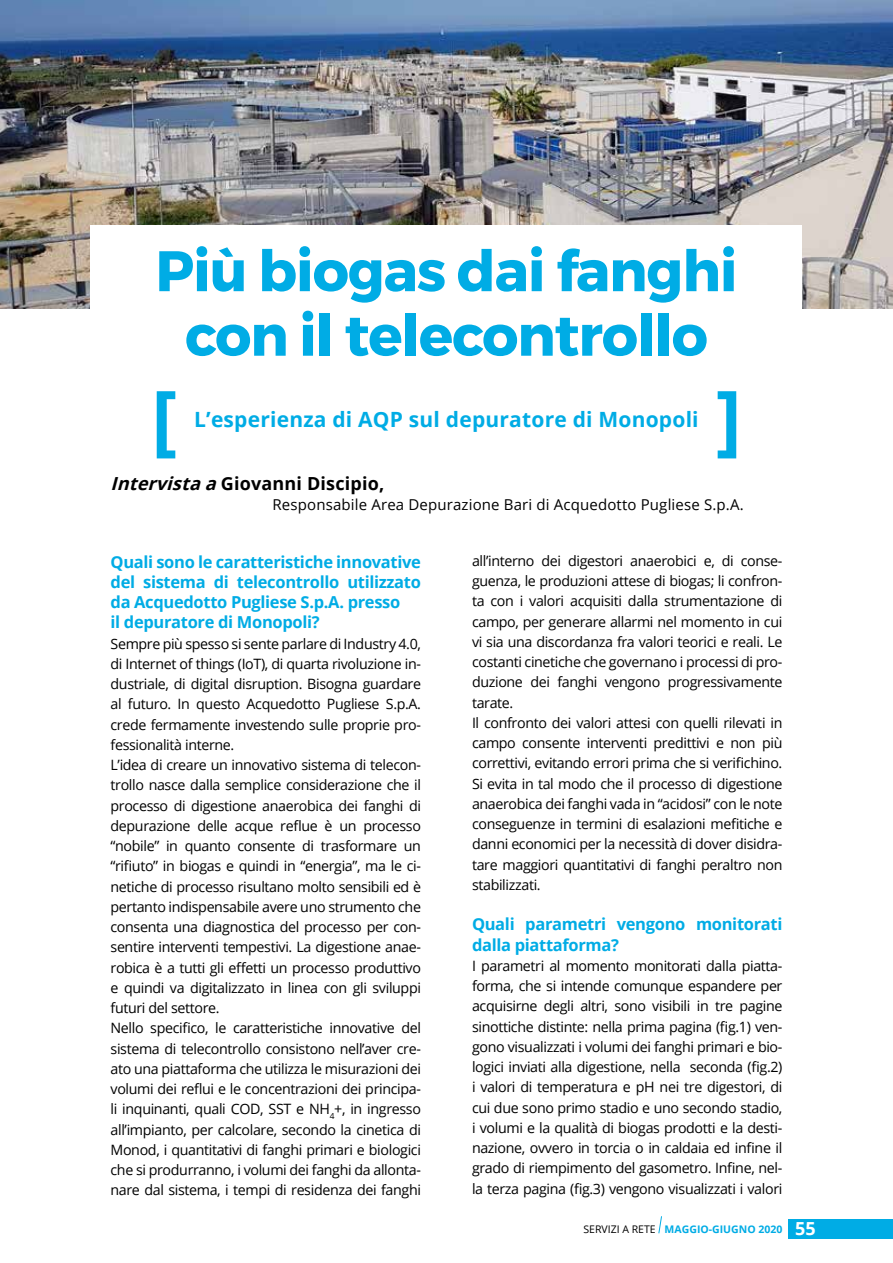
<style>
.page{position:relative;width:893px;height:1263px;background:#fff}
.page>*{position:absolute;margin:0;border:0;box-sizing:border-box;transform-origin:0 0}
.t1{font:700 57px/64.5px "Montserrat";letter-spacing:-.02em;color:#00ace5;text-align:center}
.t2{font:700 21px "Open Sans";letter-spacing:.01em;color:#00ace5}
.t3{font:700 18px "Open Sans";letter-spacing:.01em;color:#000}
.t4{font:700 16.5px/20.2px "Open Sans";letter-spacing:-.02em;color:#00ace5}
.t5{font:15px "Open Sans";letter-spacing:.01em;color:#000}
.t6{font:14.25px/20.2px "Open Sans";letter-spacing:-.025em;color:#000}
.t7{font:700 10.5px "Open Sans";color:#00ace5}
.s1{font-style:italic}
.s2{font-weight:400;color:#000}
.s3{font-size:18px;color:#fff}
</style>
<div class="page">
<div style="left:789px;top:1219px;width:104px;height:19px;background:#00ace5"></div>
<svg style="left:658px;top:1216px;width:4px;height:18px"></svg>
<img style="left:0;top:0;width:893px;height:308px">
<div style="left:91px;top:225px;width:711px;height:164px;background:#fff"></div>
<svg style="left:157px;top:391px;width:18px;height:67px"></svg>
<svg style="left:718px;top:391px;width:18px;height:67px"></svg>
<h1 class="t1" style="left:155px;top:239px;width:584px">Più biogas dai fanghi con il telecontrollo</h1>
<h2 class="t2" style="left:194px;top:405px;width:506px">L’esperienza di AQP sul depuratore di Monopoli</h2>
<p class="t3" style="left:111px;top:471px;width:275px"><span class="s1">Intervistaa</span>Giovanni Discipio,</p>
<p class="t5" style="left:273px;top:494px;width:473px">Responsabile Area Depurazione Bari di Acquedotto Pugliese S.p.A.</p>
<p class="t4" style="left:111px;top:551px;width:312px">Quali sono le caratteristiche innovative del sistema di telecontrollo utilizzato da Acquedotto Pugliese S.p.A. presso<br>il depuratore di Monopoli?</p>
<p class="t6" style="left:111px;top:633px;width:312px">Sempre più spesso si sente parlare di Industry 4.0, di Internet of things (IoT), di quarta rivoluzione in&shy;dustriale, di digital disruption. Bisogna guardare al futuro. In questo Acquedotto Pugliese S.p.A. crede fermamente investendo sulle proprie pro&shy;fessionalità interne.<br>L’idea di creare un innovativo sistema di telecon&shy;trollo nasce dalla semplice considerazione che il processo di digestione anaerobica dei fanghi di depurazione delle acque reflue è un processo “nobile” in quanto consente di trasformare un “rifiuto” in biogas e quindi in “energia”, ma le ci&shy;netiche di processo risultano molto sensibili ed è pertanto indispensabile avere uno strumento che consenta una diagnostica del processo per con&shy;sentire interventi tempestivi. La digestione anae&shy;robica è a tutti gli effetti un processo produttivo e quindi va digitalizzato in linea con gli sviluppi futuri del settore.<br>Nello specifico, le caratteristiche innovative del sistema di telecontrollo consistono nell’aver cre&shy;ato una piattaforma che utilizza le misurazioni dei volumi dei reflui e le concentrazioni dei principa&shy;li inquinanti, quali COD, SST e NH<sub>4</sub>+, in ingresso all’impianto, per calcolare, secondo la cinetica di Monod, i quantitativi di fanghi primari e biologici che si produrranno, i volumi dei fanghi da allonta&shy;nare dal sistema, i tempi di residenza dei fanghi</p>
<p class="t6" style="left:472px;top:550px;width:312px">all’interno dei digestori anaerobici e, di conse&shy;guenza, le produzioni attese di biogas; li confron&shy;ta con i valori acquisiti dalla strumentazione di campo, per generare allarmi nel momento in cui vi sia una discordanza fra valori teorici e reali. Le costanti cinetiche che governano i processi di pro&shy;duzione dei fanghi vengono progressivamente tarate.<br>Il confronto dei valori attesi con quelli rilevati in campo consente interventi predittivi e non più correttivi, evitando errori prima che si verifichino.<br>Si evita in tal modo che il processo di digestione anaerobica dei fanghi vada in “acidosi” con le note conseguenze in termini di esalazioni mefitiche e danni economici per la necessità di dover disidra&shy;tare maggiori quantitativi di fanghi peraltro non stabilizzati.</p>
<p class="t4" style="left:472px;top:914px;width:312px">Quali parametri vengono monitorati dalla piattaforma?</p>
<p class="t6" style="left:472px;top:955px;width:312px;text-align:justify">I parametri al momento monitorati dalla piatta&shy;forma, che si intende comunque espandere per acquisirne degli altri, sono visibili in tre pagine sinottiche distinte: nella prima pagina (fig.1) ven&shy;gono visualizzati i volumi dei fanghi primari e bio&shy;logici inviati alla digestione, nella seconda (fig.2) i valori di temperatura e pH nei tre digestori, di cui due sono primo stadio e uno secondo stadio, i volumi e la qualità di biogas prodotti e la desti&shy;nazione, ovvero in torcia o in caldaia ed infine il grado di riempimento del gasometro. Infine, nel&shy;la terza pagina (fig.3) vengono visualizzati i valori</p>
<p class="t7" style="left:583px;top:1222px;width:234px"><span class="s2">SERVIZI A RETE</span> MAGGIO-GIUGNO 2020 <span class="s3">55</span></p>
</div>
